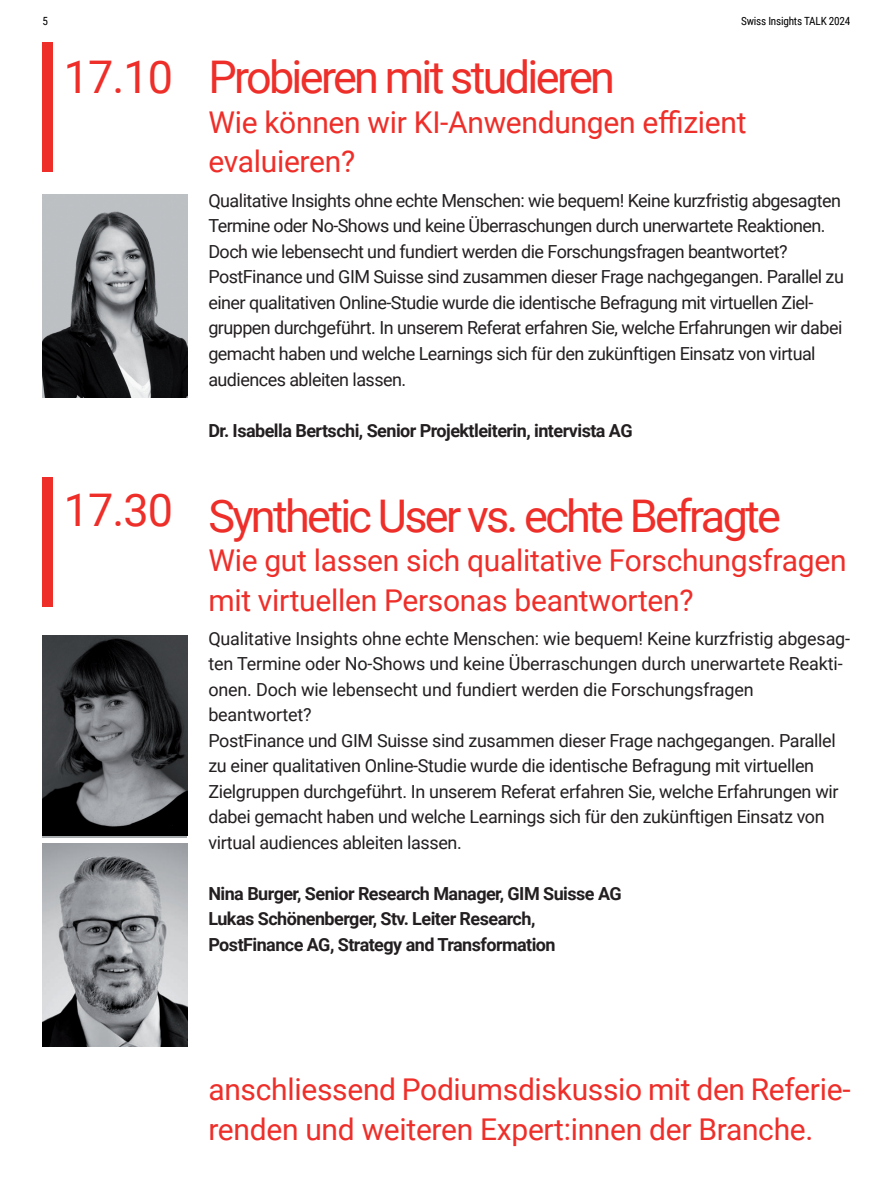
<style>
.page{position:relative;width:893px;height:1191px;background:#fff}
.page>*{position:absolute;margin:0;border:0;box-sizing:border-box;transform-origin:0 0}
.t1{font:45px "Roboto";letter-spacing:-.06em;color:#ee2e29}
.t2{font:30px/39.3px "Roboto";letter-spacing:-.01em;color:#ee2e29}
.t3{font:18px/25.5px "Roboto";letter-spacing:-.03em;color:#231f20}
.t4{font:700 18px/25.5px "Roboto";letter-spacing:-.03em;color:#231f20}
.t5{font:11.25px "Roboto Condensed";letter-spacing:-.02em;color:#000}
</style>
<div class="page">
<img style="left:43px;top:194px;width:144px;height:203px">
<div style="left:43px;top:43px;width:10px;height:129px;background:#ee2e29"></div>
<div style="left:43px;top:478px;width:10px;height:129px;background:#ee2e29"></div>
<img style="left:43px;top:635px;width:144px;height:201px">
<img style="left:43px;top:843px;width:144px;height:203px">
<p class="t5" style="left:43px;top:14px;width:7px">5</p>
<p class="t5" style="left:741px;top:14px;width:111px">Swiss Insights TALK 2024</p>
<h1 class="t1" style="left:64px;top:46px;width:111px">17.10</h1>
<h1 class="t1" style="left:208px;top:46px;width:408px">Probieren mit studieren</h1>
<h2 class="t2" style="left:208px;top:101px;width:540px">Wie können wir KI-Anwendungen effizient evaluieren?</h2>
<h1 class="t1" style="left:64px;top:479px;width:111px">17.30</h1>
<p class="t3" style="left:208px;top:187px;width:637px">Qualitative Insights ohne echte Menschen: wie bequem! Keine kurzfristig abgesagten Termine oder No-Shows und keine Überraschungen durch unerwartete Reaktionen.<br>Doch wie lebensecht und fundiert werden die Forschungsfragen beantwortet?<br>PostFinance und GIM Suisse sind zusammen dieser Frage nachgegangen. Parallel zu einer qualitativen Online-Studie wurde die identische Befragung mit virtuellen Ziel&shy;gruppen durchgeführt. In unserem Referat erfahren Sie, welche Erfahrungen wir dabei gemacht haben und welche Learnings sich für den zukünftigen Einsatz von virtual audiences ableiten lassen.</p>
<p class="t4" style="left:208px;top:417px;width:426px">Dr. Isabella Bertschi, Senior Projektleiterin, intervista AG</p>
<h1 class="t1" style="left:208px;top:484px;width:574px">Synthetic User vs. echte Befragte</h1>
<h2 class="t2" style="left:208px;top:540px;width:640px">Wie gut lassen sich qualitative Forschungsfragen mit virtuellen Personas beantworten?</h2>
<p class="t3" style="left:208px;top:624px;width:643px">Qualitative Insights ohne echte Menschen: wie bequem! Keine kurzfristig abgesag&shy;ten Termine oder No-Shows und keine Überraschungen durch unerwartete Reakti&shy;onen. Doch wie lebensecht und fundiert werden die Forschungsfragen beantwortet?<br>PostFinance und GIM Suisse sind zusammen dieser Frage nachgegangen. Parallel zu einer qualitativen Online-Studie wurde die identische Befragung mit virtuellen Zielgruppen durchgeführt. In unserem Referat erfahren Sie, welche Erfahrungen wir dabei gemacht haben und welche Learnings sich für den zukünftigen Einsatz von virtual audiences ableiten lassen.</p>
<p class="t4" style="left:208px;top:880px;width:415px">Nina Burger, Senior Research Manager, GIM Suisse AG<br>Lukas Schönenberger, Stv. Leiter Research,<br>PostFinance AG, Strategy and Transformation</p>
<h2 class="t2" style="left:208px;top:1069px;width:644px">anschliessend Podiumsdiskussio mit den Referie&shy;renden und weiteren Expert:innen der Branche.</h2>
</div>
